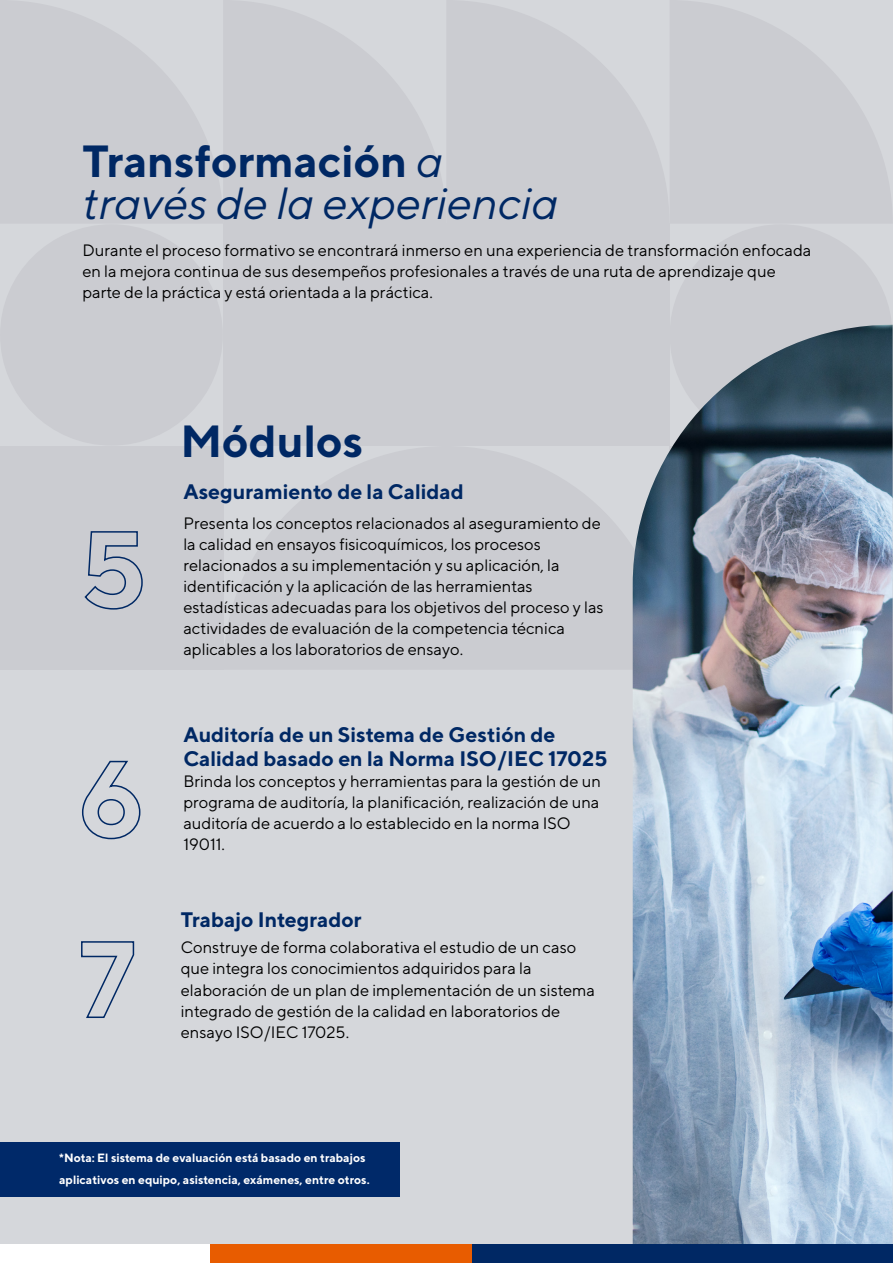
<style>
.page{position:relative;width:893px;height:1263px;background:#d5d7db}
.page>*{position:absolute;margin:0;border:0;box-sizing:border-box;transform-origin:0 0}
.t1{font:italic 45px/42px "TT Norms";color:#002864}
.t2{font:700 45px "TT Norms";color:#002864}
.t3{font:700 21px/24px "TT Norms";color:#002864}
.t4{font:16.5px/21px "TT Norms";color:#000}
.t5{font:700 12px/21.9px "TT Norms";color:#fff}
.s1{font-weight:700;font-style:normal}
</style>
<div class="page">
<svg style="left:223px;top:446px;width:410px;height:224px;fill:#cbccd1"></svg>
<div style="left:0;top:446px;width:223px;height:224px;background:#cbccd1"></div>
<svg style="left:0;top:0;width:223px;height:223px;fill:#cbccd1"></svg>
<svg style="left:223px;top:0;width:223px;height:224px;fill:#cbccd1"></svg>
<svg style="left:446px;top:0;width:223px;height:224px;fill:#cbccd1"></svg>
<div style="left:0;top:224px;width:223px;height:222px;background:#cbccd1;border-radius:50%"></div>
<svg style="left:670px;top:0;width:222px;height:223px;fill:#cbccd1"></svg>
<div style="left:670px;top:224px;width:222px;height:222px;background:#cbccd1;border-radius:50%"></div>
<div style="left:223px;top:224px;width:447px;height:222px;background:#cbccd1"></div>
<svg style="left:84px;top:531px;width:59px;height:79px"></svg>
<svg style="left:82px;top:760px;width:59px;height:80px"></svg>
<svg style="left:81px;top:941px;width:54px;height:77px"></svg>
<img style="left:633px;top:325px;width:260px;height:919px">
<div style="left:0;top:1244px;width:211px;height:19px;background:#fff"></div>
<div style="left:211px;top:1244px;width:262px;height:19px;background:#e85c00"></div>
<div style="left:473px;top:1244px;width:420px;height:19px;background:#002864"></div>
<div style="left:0;top:1142px;width:399px;height:55px;background:#002969"></div>
<h1 class="t1" style="left:82px;top:139px;width:477px"><span class="s1">Transformación</span> a través de la experiencia</h1>
<p class="t4" style="left:82px;top:239px;width:730px">Durante el proceso formativo se encontrará inmerso en una experiencia de transformación enfocada en la mejora continua de sus desempeños profesionales a través de una ruta de aprendizaje que parte de la práctica y está orientada a la práctica.</p>
<h1 class="t2" style="left:180px;top:413px;width:184px">Módulos</h1>
<p class="t3" style="left:183px;top:479px;width:282px">Aseguramiento de la Calidad</p>
<p class="t4" style="left:183px;top:512px;width:422px">Presenta los conceptos relacionados al aseguramiento de la calidad en ensayos fisicoquímicos, los procesos relacionados a su implementación y su aplicación, la identificación y la aplicación de las herramientas estadísticas adecuadas para los objetivos del proceso y las actividades de evaluación de la competencia técnica aplicables a los laboratorios de ensayo.</p>
<p class="t3" style="left:183px;top:722px;width:425px">Auditoría de un Sistema de Gestión de<br>Calidad basado en la Norma ISO/IEC 17025</p>
<p class="t4" style="left:183px;top:770px;width:419px">Brinda los conceptos y herramientas para la gestión de un programa de auditoría, la planificación, realización de una auditoría de acuerdo a lo establecido en la norma ISO 19011.</p>
<p class="t3" style="left:181px;top:907px;width:182px">Trabajo Integrador</p>
<p class="t4" style="left:181px;top:937px;width:416px">Construye de forma colaborativa el estudio de un caso que integra los conocimientos adquiridos para la elaboración de un plan de implementación de un sistema integrado de gestión de la calidad en laboratorios de ensayo ISO/IEC 17025.</p>
<p class="t5" style="left:59px;top:1147px;width:312px">*Nota: El sistema de evaluación está basado en trabajos aplicativos en equipo, asistencia, exámenes, entre otros.</p>
</div>
